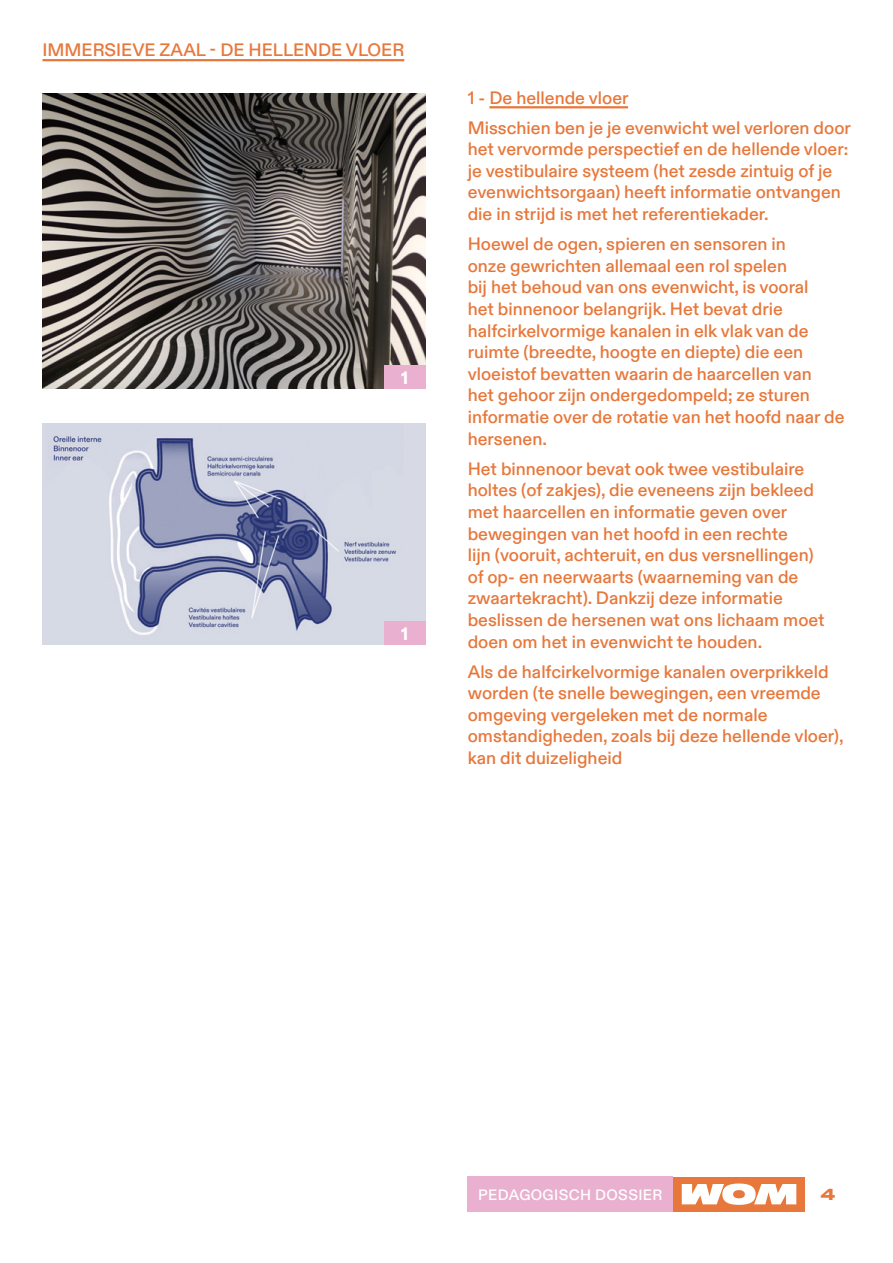
<style>
.page{position:relative;width:893px;height:1263px;background:#fff}
.page>*{position:absolute;margin:0;border:0;box-sizing:border-box;transform-origin:0 0}
.t1{font:500 18px/21.6px "ABC Diatype Medium Unlicensed Trial";color:#e7773a}
.t2{font:800 18px "ABC Diatype Heavy Unlicensed Trial";color:#fff}
.t3{font:500 15px "ABC Diatype Medium Unlicensed Trial";letter-spacing:.025em;color:#fff}
.t4{font:500 expanded 15px "Druk";color:#e7773a}
</style>
<div class="page">
<div style="left:673px;top:1177px;width:132px;height:34px;background:#e7773a"></div>
<svg style="left:682px;top:1183px;width:114px;height:22px"></svg>
<div style="left:468px;top:1177px;width:205px;height:35px;background:#e9b0cf"></div>
<hr style="left:43px;top:59px;width:361px;height:2px;background:#e7773a">
<img style="left:43px;top:94px;width:382px;height:295px">
<img style="left:43px;top:424px;width:382px;height:221px">
<div style="left:384px;top:365px;width:41px;height:24px;background:#e9b0cf"></div>
<div style="left:384px;top:621px;width:41px;height:24px;background:#e9b0cf"></div>
<hr style="left:489px;top:106px;width:139px;height:2px;background:#e7773a">
<p class="t1" style="left:43px;top:40px;width:363px">IMMERSIEVE ZAAL - DE HELLENDE VLOER</p>
<p class="t2" style="left:401px;top:367px;width:9px">1</p>
<p class="t2" style="left:401px;top:623px;width:9px">1</p>
<p class="t1" style="left:468px;top:83px;width:385px;line-height:30.2px">1 - De hellende vloer<br>Misschien ben je je evenwicht wel verloren door</p>
<p class="t1" style="left:468px;top:139px;width:382px">het vervormde perspectief en de hellende vloer: je vestibulaire systeem (het zesde zintuig of je evenwichtsorgaan) heeft informatie ontvangen die in strijd is met het referentiekader.</p>
<p class="t1" style="left:468px;top:234px;width:378px">Hoewel de ogen, spieren en sensoren in<br>onze gewrichten allemaal een rol spelen<br>bij het behoud van ons evenwicht, is vooral<br>het binnenoor belangrijk. Het bevat drie halfcirkelvormige kanalen in elk vlak van de ruimte (breedte, hoogte en diepte) die een vloeistof bevatten waarin de haarcellen van<br>het gehoor zijn ondergedompeld; ze sturen informatie over de rotatie van het hoofd naar de hersenen.</p>
<p class="t1" style="left:468px;top:458px;width:358px">Het binnenoor bevat ook twee vestibulaire holtes (of zakjes), die eveneens zijn bekleed met haarcellen en informatie geven over bewegingen van het hoofd in een rechte<br>lijn (vooruit, achteruit, en dus versnellingen) of op- en neerwaarts (waarneming van de zwaartekracht). Dankzij deze informatie beslissen de hersenen wat ons lichaam moet doen om het in evenwicht te houden.</p>
<p class="t1" style="left:468px;top:661px;width:377px">Als de halfcirkelvormige kanalen overprikkeld worden (te snelle bewegingen, een vreemde omgeving vergeleken met de normale omstandigheden, zoals bij deze hellende vloer), kan dit duizeligheid</p>
<p class="t3" style="left:478px;top:1186px;width:186px">PEDAGOGISCH DOSSIER</p>
<p class="t4" style="left:821px;top:1182px;width:16px">4</p>
</div>
